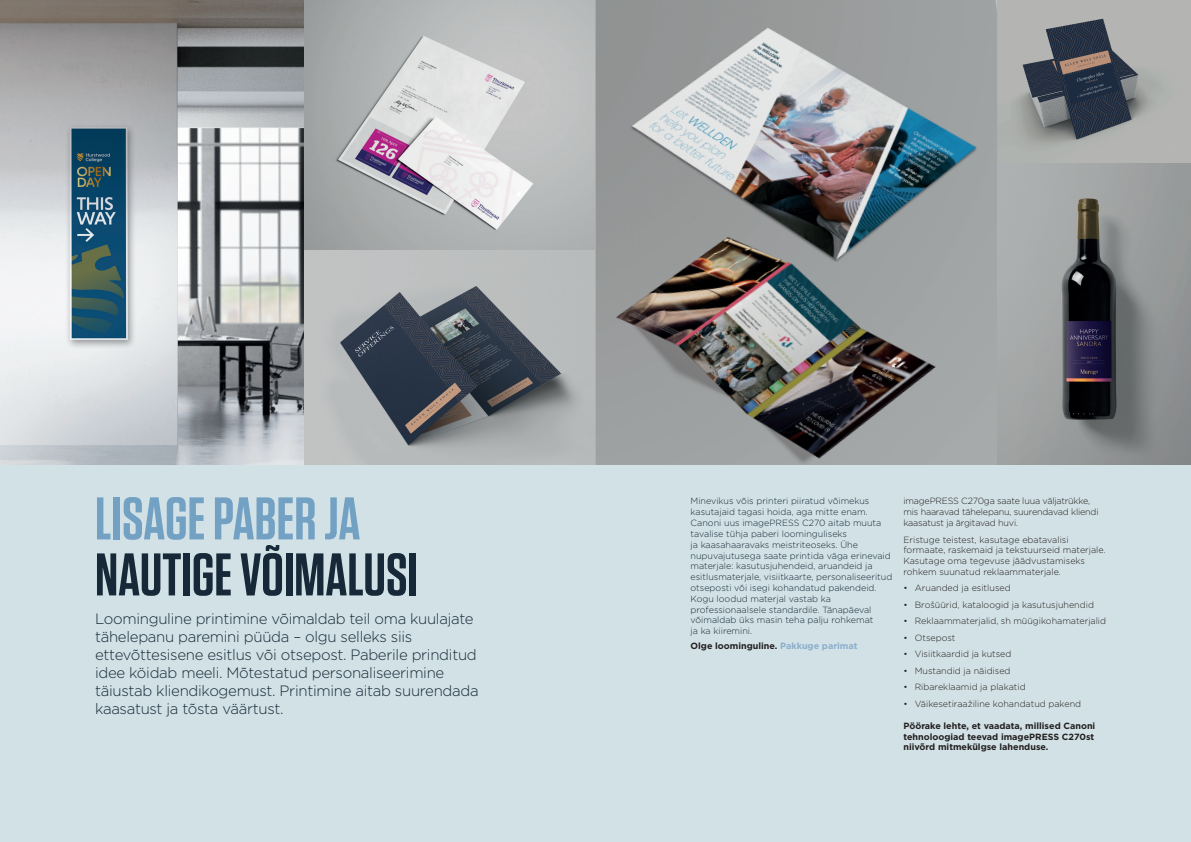
<style>
.page{position:relative;width:1191px;height:842px;background:#fff}
.page>*{position:absolute;margin:0;border:0;box-sizing:border-box;transform-origin:0 0}
.Page_TITLE_72pt{font:600 60px/56px "Tungsten";color:#172938}
.STANDFIRST{font:300 15px/18px "Gotham";letter-spacing:-.02em;color:#172938}
.Body{font:300 9px/10.8px "Gotham";color:#172938}
.Body-2{font:300 9px/10.8px "Gotham";color:#231f20}
.Body-3{font:700 9px/10.8px "Gotham";color:#231f20}
.Body-4{font:300 9px/10.8px "Gotham";letter-spacing:-.02em;color:#231f20}
.Body_last_para_4mm{font:300 9px "Gotham";color:#231f20}
.s1{color:#72a1c3}
.s2{color:#8bafcd}
</style>
<div class="page">
<div style="left:0;top:465px;width:1191px;height:377px;background:#d2e1e5"></div>
<img style="left:0;top:0;width:1191px;height:465px">
<img style="left:595px;top:0;width:402px;height:465px">
<p class="Page_TITLE_72pt" style="left:95px;top:492px;width:324px"><span class="s1">LISAGE PABER JA<br></span>NAUTIGE VÕIMALUSI</p>
<p class="STANDFIRST" style="left:95px;top:609px;width:385px">Loominguline printimine võimaldab teil oma kuulajate tähelepanu paremini püüda – olgu selleks siis ettevõttesisene esitlus või otsepost. Paberile prinditud idee köidab meeli. Mõtestatud personaliseerimine täiustab kliendikogemust. Printimine aitab suurendada kaasatust ja tõsta väärtust.</p>
<p class="Body" style="left:690px;top:496px;width:203px">Minevikus võis printeri piiratud võimekus kasutajaid tagasi hoida, aga mitte enam.<br>Canoni uus imagePRESS C270 aitab muuta tavalise tühja paberi loominguliseks<br>ja kaasahaaravaks meistriteoseks. Ühe nupuvajutusega saate printida väga erinevaid materjale: kasutusjuhendeid, aruandeid ja esitlusmaterjale, visiitkaarte, personaliseeritud otseposti või isegi kohandatud pakendeid.<br>Kogu loodud materjal vastab ka professionaalsele standardile. Tänapäeval võimaldab üks masin teha palju rohkemat<br>ja ka kiiremini.</p>
<p class="Body-3" style="left:690px;top:640px;width:168px">Olge loominguline. <span class="s2">Pakkuge parimat</span></p>
<p class="Body-4" style="left:903px;top:496px;width:197px">imagePRESS C270ga saate luua väljatrükke, mis haaravad tähelepanu, suurendavad kliendi kaasatust ja ärgitavad huvi.</p>
<p class="Body-2" style="left:903px;top:534px;width:204px">Eristuge teistest, kasutage ebatavalisi formaate, raskemaid ja tekstuurseid materjale.<br>Kasutage oma tegevuse jäädvustamiseks rohkem suunatud reklaammaterjale.</p>
<p class="Body-2" style="left:903px;top:583px;width:109px">• Aruanded ja esitlused</p>
<p class="Body-2" style="left:903px;top:599px;width:192px">• Brošüürid, kataloogid ja kasutusjuhendid</p>
<p class="Body-2" style="left:903px;top:615px;width:204px">• Reklaammaterjalid, sh müügikohamaterjalid</p>
<p class="Body-2" style="left:903px;top:632px;width:54px">• Otsepost</p>
<p class="Body-2" style="left:903px;top:648px;width:110px">• Visiitkaardid ja kutsed</p>
<p class="Body-2" style="left:903px;top:665px;width:109px">• Mustandid ja näidised</p>
<p class="Body-2" style="left:903px;top:681px;width:124px">• Ribareklaamid ja plakatid</p>
<p class="Body_last_para_4mm" style="left:903px;top:698px;width:179px">• Väikesetiraažiline kohandatud pakend</p>
<p class="Body-3" style="left:903px;top:720px;width:193px">Pöörake lehte, et vaadata, millised Canoni tehnoloogiad teevad imagePRESS C270st niivõrd mitmekülgse lahenduse.</p>
</div>
